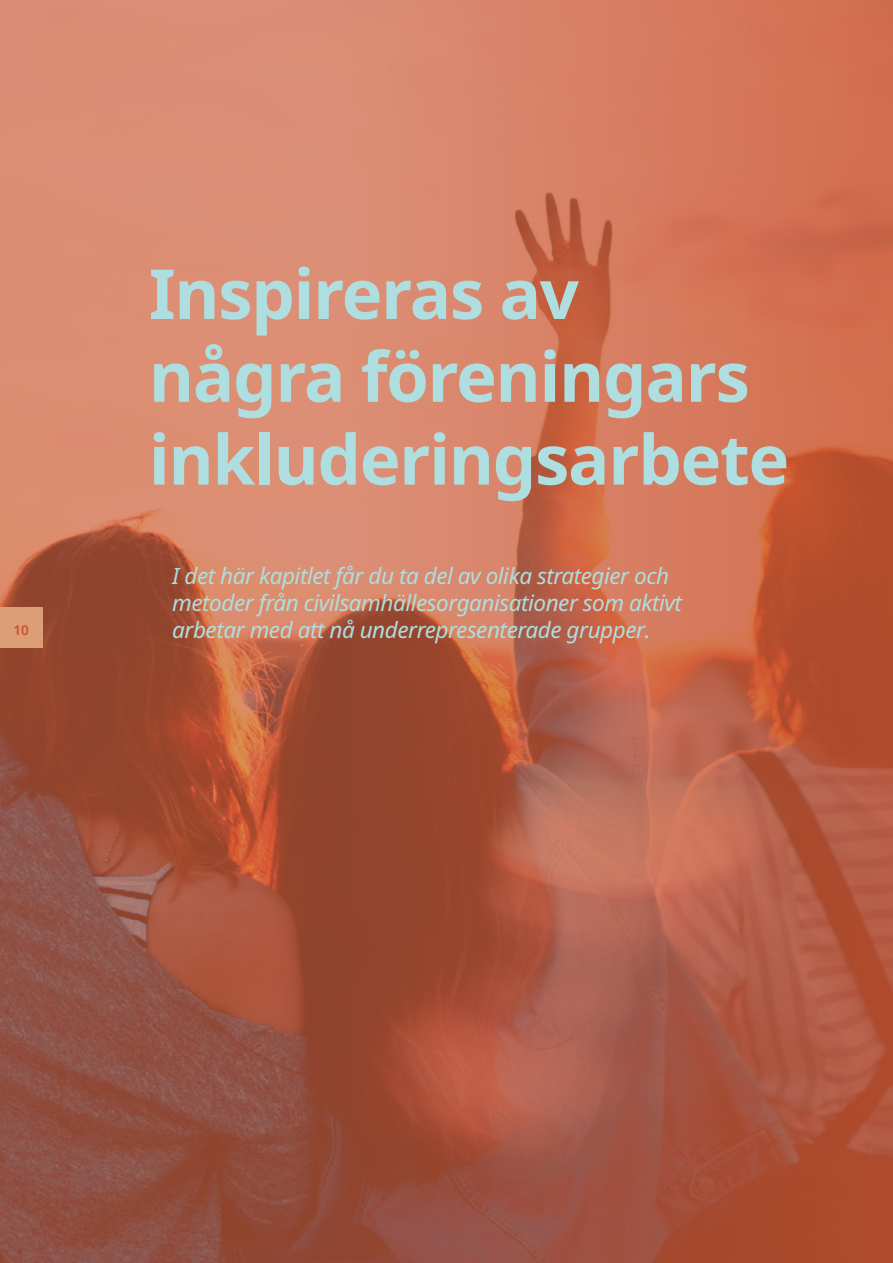
<style>
.page{position:relative;width:893px;height:1263px;background:#fff}
.page>*{position:absolute;margin:0;border:0;box-sizing:border-box;transform-origin:0 0}
.Kapitelrubrik_h1{font:700 69px/82.8px "Noto Sans";letter-spacing:-.02em;color:#aededf}
.t1{font:italic 22.5px/27px "Noto Sans";letter-spacing:-.02em;color:#aededf}
.t2{font:600 13.5px "Noto Sans";color:#ca522d}
</style>
<div class="page">
<img style="left:0;top:0;width:893px;height:1263px">
<div style="left:0;top:608px;width:43px;height:40px;background:#db9e77"></div>
<h1 class="Kapitelrubrik_h1" style="left:149px;top:254px;width:642px">Inspireras av några föreningars inkluderingsarbete</h1>
<p class="t1" style="left:172px;top:563px;width:511px">I det här kapitlet får du ta del av olika strategier och metoder från civilsamhällesorganisationer som aktivt</p>
<p class="t2" style="left:14px;top:621px;width:17px">10</p>
<p class="t1" style="left:172px;top:617px;width:480px">arbetar med att nå underrepresenterade grupper.</p>
</div>
